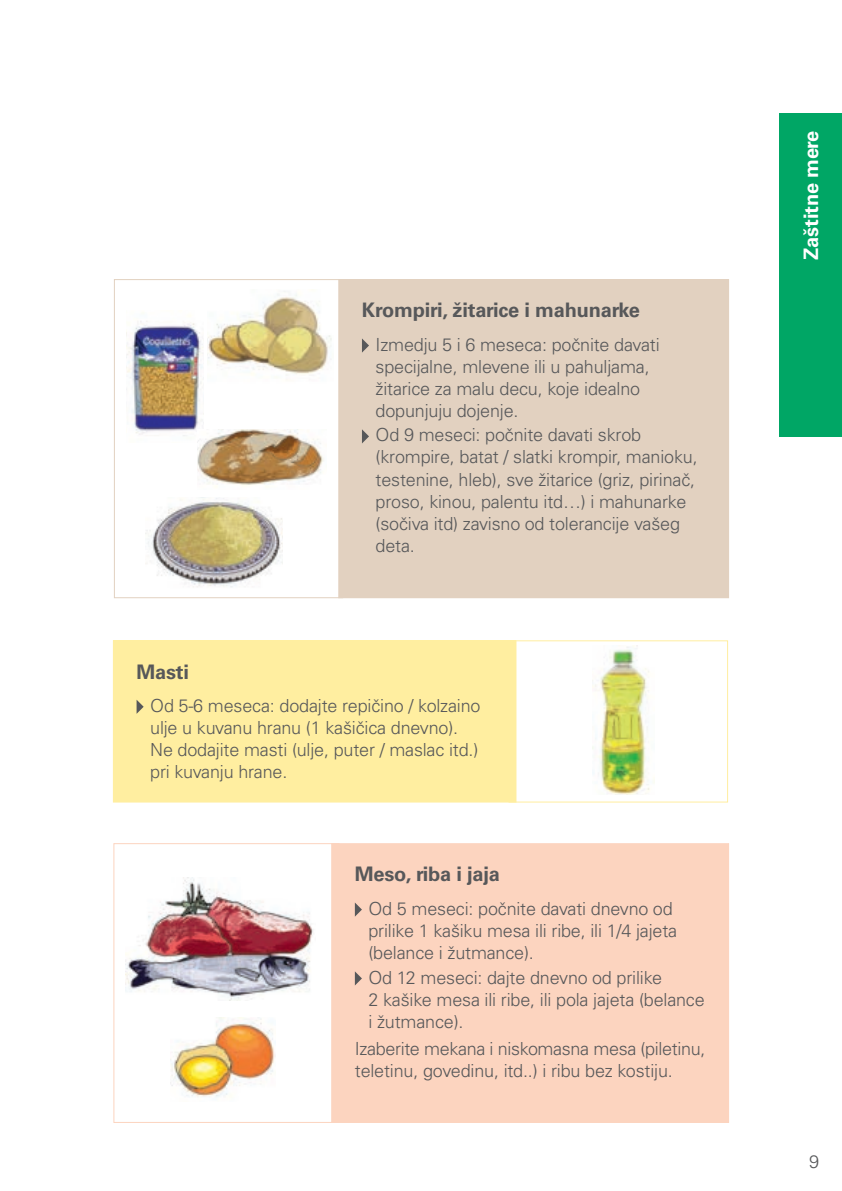
<style>
.page{position:relative;width:842px;height:1191px;background:#fff}
.page>*{position:absolute;margin:0;border:0;box-sizing:border-box;transform-origin:0 0}
.t1{font:700 20px "Univers LTCYR 65";letter-spacing:-.01em;color:#57585a}
.t2{font:700 20px "Univers LTCYR 65";letter-spacing:-.01em;color:#fff}
.t3{font:300 18px/22px "Univers LTCYR 45";letter-spacing:-.01em;color:#57585a}
.t4{font:300 18px "Univers LT Std";color:#57585a}
</style>
<div class="page">
<div style="left:780px;top:113px;width:62px;height:324px;background:#00a665"></div>
<div style="left:339px;top:279px;width:390px;height:319px;background:#e2d1c0"></div>
<svg style="left:362px;top:338px;width:7px;height:14px"></svg>
<svg style="left:362px;top:429px;width:7px;height:14px"></svg>
<div style="left:338px;top:279px;width:391px;height:319px;border:1px solid #e2d1c0"></div>
<div style="left:114px;top:279px;width:229px;height:319px;border:1px solid #e2d1c0"></div>
<div style="left:113px;top:641px;width:403px;height:161px;background:#ffeea0"></div>
<svg style="left:137px;top:700px;width:7px;height:14px"></svg>
<div style="left:113px;top:640px;width:403px;height:162px;border:1px solid #ffeea0"></div>
<div style="left:509px;top:640px;width:219px;height:162px;border:1px solid #ffeea0"></div>
<div style="left:332px;top:843px;width:397px;height:279px;background:#fcd4bf"></div>
<svg style="left:355px;top:902px;width:7px;height:14px"></svg>
<svg style="left:355px;top:971px;width:7px;height:14px"></svg>
<div style="left:331px;top:843px;width:398px;height:280px;border:1px solid #fcd4bf"></div>
<div style="left:113px;top:843px;width:226px;height:280px;border:1px solid #fcd4bf"></div>
<img style="left:207px;top:291px;width:125px;height:84px">
<img style="left:127px;top:321px;width:76px;height:115px">
<img style="left:197px;top:430px;width:127px;height:57px">
<img style="left:145px;top:498px;width:137px;height:90px">
<img style="left:592px;top:647px;width:63px;height:147px">
<img style="left:126px;top:877px;width:187px;height:124px">
<img style="left:170px;top:1017px;width:105px;height:81px">
<p class="t1" style="left:362px;top:296px;width:279px">Krompiri, žitarice i mahunarke</p>
<p class="t3" style="left:376px;top:333px;width:286px">Izmedju 5 i 6 meseca: počnite davati specijalne, mlevene ili u pahuljama, žitarice za malu decu, koje idealno dopunjuju dojenje.</p>
<p class="t3" style="left:376px;top:423px;width:324px">Od 9 meseci: počnite davati skrob (krompire, batat / slatki krompir, manioku, testenine, hleb), sve žitarice (griz, pirinač, proso, kinou, palentu itd…) i mahunarke (sočiva itd) zavisno od tolerancije vašeg deta.</p>
<p class="t1" style="left:137px;top:657px;width:54px">Masti</p>
<p class="t3" style="left:150px;top:694px;width:332px">Od 5-6 meseca: dodajte repičino / kolzaino ulje u kuvanu hranu (1 kašičica dnevno).<br>Ne dodajite masti (ulje, puter / maslac itd.) pri kuvanju hrane.</p>
<p class="t1" style="left:355px;top:860px;width:147px">Meso, riba i jaja</p>
<p class="t3" style="left:368px;top:896px;width:310px">Od 5 meseci: počnite davati dnevno od prilike 1 kašiku mesa ili ribe, ili 1/4 jajeta (belance i žutmance).</p>
<p class="t3" style="left:368px;top:965px;width:338px">Od 12 meseci: dajte dnevno od prilike<br>2 kašike mesa ili ribe, ili pola jajeta (belance i žutmance).</p>
<p class="t3" style="left:355px;top:1037px;width:352px">Izaberite mekana i niskomasna mesa (piletinu, teletinu, govedinu, itd..) i ribu bez kostiju.</p>
<p class="t2" style="left:797px;top:260px;width:131px;rotate:-90deg">Zaštitne mere</p>
<p class="t4" style="left:809px;top:1151px;width:12px">9</p>
</div>
